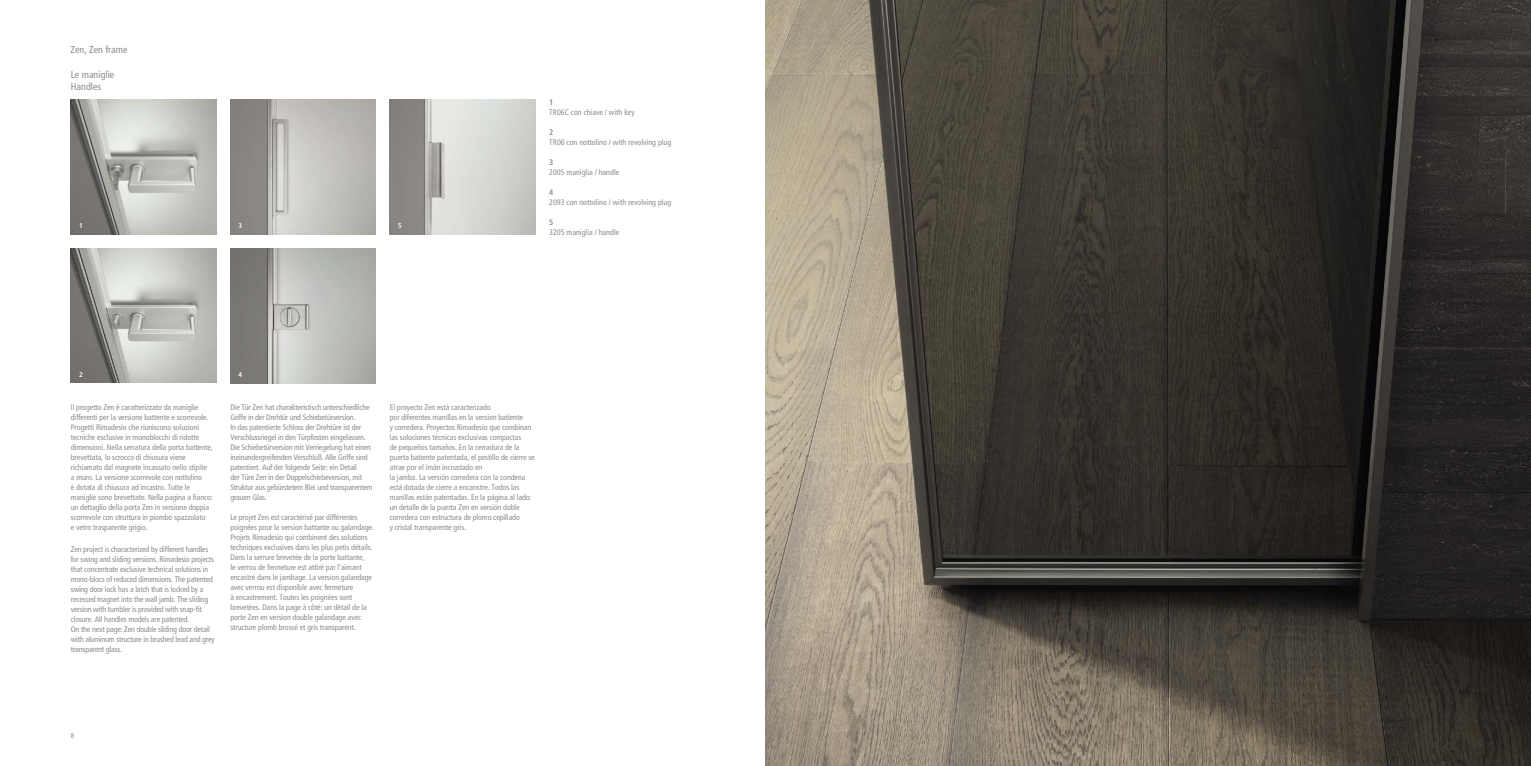
<style>
.page{position:relative;width:1531px;height:766px;background:#fff}
.page>*{position:absolute;margin:0;border:0;box-sizing:border-box;transform-origin:0 0}
.t1{font:condensed 10px/12px "Frutiger";color:#8d8d8d}
.t2{font:condensed 8px/10px "Frutiger";letter-spacing:-.01em;color:#8d8d8d}
.t3{font:700 condensed 8px "Frutiger";color:#8d8d8d}
.t4{font:700 condensed 7px "Frutiger";color:#fff}
.t5{font:condensed 7px "Frutiger";color:#8d8d8d}
</style>
<div class="page">
<img style="left:71px;top:99px;width:145px;height:135px">
<img style="left:71px;top:248px;width:145px;height:135px">
<img style="left:230px;top:248px;width:146px;height:135px">
<img style="left:230px;top:99px;width:146px;height:135px">
<img style="left:390px;top:99px;width:145px;height:135px">
<img style="left:765px;top:0;width:766px;height:765px">
<p class="t1" style="left:71px;top:44px;width:59px">Zen, Zen frame</p>
<p class="t1" style="left:71px;top:69px;width:45px">Le maniglie<br>Handles</p>
<p class="t4" style="left:79px;top:221px;width:5px">1</p>
<p class="t4" style="left:239px;top:221px;width:5px">3</p>
<p class="t4" style="left:398px;top:221px;width:5px">5</p>
<p class="t3" style="left:549px;top:98px;width:6px">1</p>
<p class="t2" style="left:549px;top:107px;width:87px">TR06C con chiave / with key</p>
<p class="t3" style="left:549px;top:128px;width:6px">2</p>
<p class="t2" style="left:549px;top:137px;width:124px">TR06 con nottolino / with revolving plug</p>
<p class="t3" style="left:549px;top:158px;width:6px">3</p>
<p class="t2" style="left:549px;top:167px;width:71px">2005 maniglia / handle</p>
<p class="t3" style="left:549px;top:188px;width:6px">4</p>
<p class="t2" style="left:549px;top:197px;width:124px">2093 con nottolino / with revolving plug</p>
<p class="t3" style="left:549px;top:218px;width:6px">5</p>
<p class="t2" style="left:549px;top:227px;width:71px">3205 maniglia / handle</p>
<p class="t4" style="left:79px;top:370px;width:5px">2</p>
<p class="t2" style="left:71px;top:402px;width:144px">Il progetto Zen è caratterizzato da maniglie differenti per la versione battente e scorrevole.<br>Progetti Rimadesio che riuniscono soluzioni tecniche esclusive in monoblocchi di ridotte dimensioni. Nella serratura della porta battente, brevettata, lo scrocco di chiusura viene richiamato dal magnete incassato nello stipite<br>a muro. La versione scorrevole con nottolino<br>è dotata di chiusura ad incastro. Tutte le maniglie sono brevettate. Nella pagina a fianco: un dettaglio della porta Zen in versione doppia scorrevole con struttura in piombo spazzolato<br>e vetro trasparente grigio.</p>
<p class="t2" style="left:71px;top:544px;width:145px">Zen project is characterized by different handles for swing and sliding versions. Rimadesio projects that concentrate exclusive technical solutions in mono-blocs of reduced dimensions. The patented swing door lock has a latch that is locked by a recessed magnet into the wall jamb. The sliding version with tumbler is provided with snap-fit closure. All handles models are patented.<br>On the next page: Zen double sliding door detail with aluminum structure in brushed lead and grey transparent glass.</p>
<p class="t4" style="left:239px;top:370px;width:5px">4</p>
<p class="t2" style="left:230px;top:402px;width:144px">Die Tür Zen hat charakteristisch unterschiedliche Griffe in der Drehtür und Schiebetürversion.<br>In das patentierte Schloss der Drehtüre ist der Verschlussriegel in den Türpfosten eingelassen.<br>Die Schiebetürversion mit Verriegelung hat einen ineinandergreifenden Verschluß. Alle Griffe sind patentiert. Auf der folgende Seite: ein Detail<br>der Türe Zen in der Doppelschiebeversion, mit Struktur aus gebürstetem Blei und transparentem grauen Glas.</p>
<p class="t2" style="left:230px;top:512px;width:145px">Le projet Zen est caractérisé par différentes poignées pour la version battante ou galandage.<br>Projets Rimadesio qui combinent des solutions techniques exclusives dans les plus petis détails.<br>Dans la serrure brevetée de la porte battante,<br>le verrou de fermeture est attiré par l’aimant encastré dans le jambage. La version galandage avec verrou est disponible avec fermeture<br>à encastrement. Toutes les poignées sont brevetées. Dans la page à côté: un détail de la porte Zen en version double galandage avec structure plomb brossé et gris transparent.</p>
<p class="t2" style="left:390px;top:402px;width:146px">El proyecto Zen està caracterizado<br>por diferentes manillas en la version batiente<br>y corredera. Proyectos Rimadesio que combinan las soluciones técnicas exclusivas compactas<br>de pequeños tamaños. En la cerradura de la puerta batiente patentada, el pestillo de cierre se atrae por el imán incrustado en<br>la jamba. La versión corredera con la condena está dotada de cierre a encanstre. Todos las manillas están patentadas. En la página al lado: un detalle de la puerta Zen en versión doble corredera con estructura de plomo cepillado<br>y cristal transparente gris.</p>
<p class="t5" style="left:71px;top:731px;width:5px">8</p>
</div>
